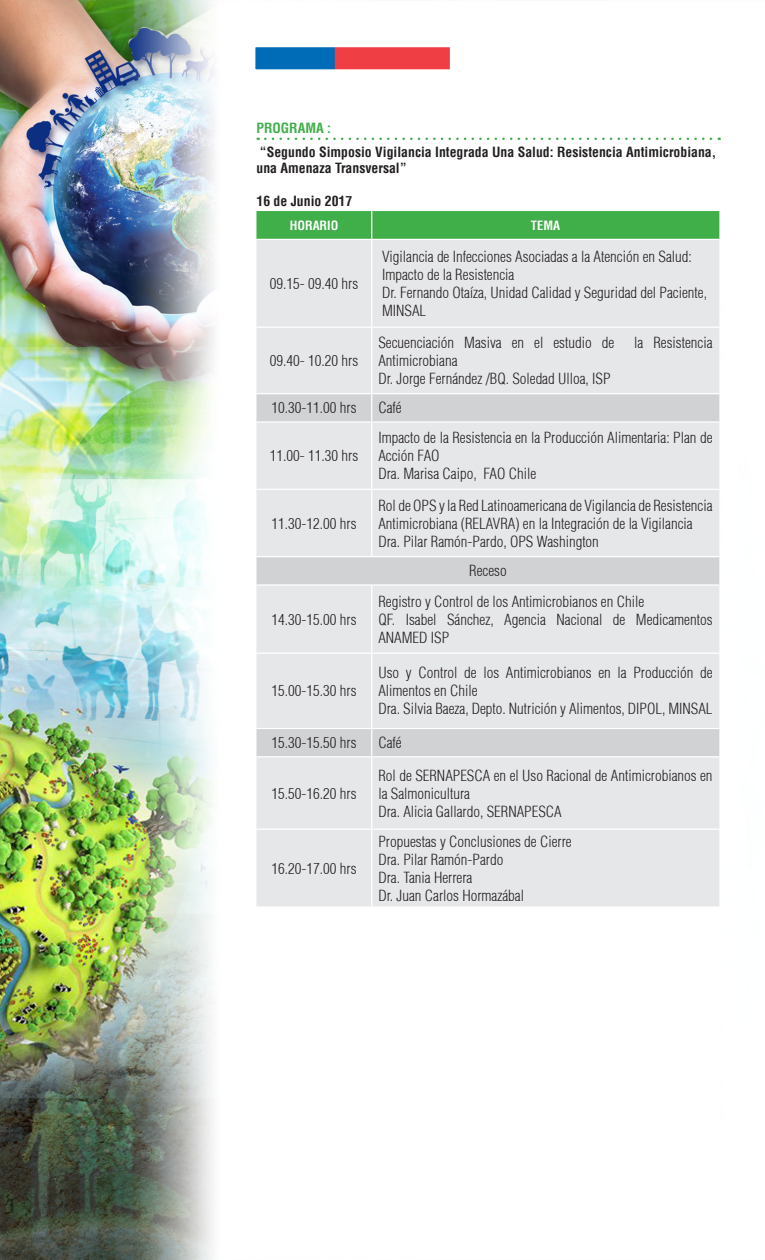
<style>
.page{position:relative;width:765px;height:1260px;background:#fff}
.page>*{position:absolute;margin:0;border:0;box-sizing:border-box;transform-origin:0 0}
.t1{font:300 condensed 15px/18px "Helvetica";color:#231f20}
.t2{font:700 condensed 13.75px/16.5px "Helvetica";color:#231f20}
.t3{font:700 condensed 13.75px "Helvetica";color:#40ae49}
.t4{font:700 condensed 12.5px "Helvetica";color:#fff}
</style>
<div class="page">
<img style="left:0;top:1px;width:721px;height:1259px">
<svg style="left:265px;top:138px;width:455px;height:2px"></svg>
<div style="left:256px;top:240px;width:463px;height:666px;background:#e6e7e9"></div>
<svg style="left:256px;top:394px;width:463px;height:362px;background:#e1e2e4"></svg>
<svg style="left:256px;top:211px;width:463px;height:28px;background:#42af4b"></svg>
<hr style="left:256px;top:239px;width:116px;height:1px;background:#fff">
<hr style="left:372px;top:239px;width:347px;height:1px;background:#fff">
<hr style="left:371px;top:240px;width:1px;height:87px;background:#fff">
<hr style="left:256px;top:327px;width:116px;height:1px;background:#fff">
<hr style="left:372px;top:327px;width:347px;height:1px;background:#fff">
<hr style="left:371px;top:328px;width:1px;height:65px;background:#fff">
<hr style="left:256px;top:393px;width:116px;height:1px;background:#fff">
<hr style="left:372px;top:393px;width:347px;height:1px;background:#fff">
<svg style="left:371px;top:394px;width:1px;height:27px"></svg>
<hr style="left:256px;top:421px;width:116px;height:2px;background:#fff">
<hr style="left:372px;top:421px;width:347px;height:2px;background:#fff">
<hr style="left:371px;top:423px;width:1px;height:66px;background:#fff">
<hr style="left:256px;top:489px;width:116px;height:1px;background:#fff">
<hr style="left:372px;top:489px;width:347px;height:1px;background:#fff">
<hr style="left:371px;top:490px;width:1px;height:66px;background:#fff">
<hr style="left:256px;top:556px;width:116px;height:1px;background:#fff">
<hr style="left:372px;top:556px;width:347px;height:1px;background:#fff">
<hr style="left:256px;top:584px;width:116px;height:2px;background:#fff">
<hr style="left:372px;top:584px;width:347px;height:2px;background:#fff">
<hr style="left:371px;top:586px;width:1px;height:67px;background:#fff">
<hr style="left:256px;top:653px;width:116px;height:1px;background:#fff">
<hr style="left:372px;top:653px;width:347px;height:1px;background:#fff">
<hr style="left:371px;top:654px;width:1px;height:74px;background:#fff">
<hr style="left:256px;top:728px;width:116px;height:1px;background:#fff">
<hr style="left:372px;top:728px;width:347px;height:1px;background:#fff">
<svg style="left:371px;top:729px;width:1px;height:27px"></svg>
<hr style="left:256px;top:756px;width:116px;height:1px;background:#fff">
<hr style="left:372px;top:756px;width:347px;height:1px;background:#fff">
<hr style="left:371px;top:757px;width:1px;height:72px;background:#fff">
<hr style="left:256px;top:829px;width:116px;height:1px;background:#fff">
<hr style="left:372px;top:829px;width:347px;height:1px;background:#fff">
<hr style="left:371px;top:830px;width:1px;height:76px;background:#fff">
<hr style="left:256px;top:906px;width:116px;height:2px;background:#fff">
<hr style="left:372px;top:906px;width:347px;height:2px;background:#fff">
<img style="left:256px;top:48px;width:193px;height:21px">
<div style="left:253px;top:45px;width:199px;height:27px;border:2px solid #fff"></div>
<p class="t3" style="left:256px;top:119px;width:76px">PROGRAMA :</p>
<p class="t2" style="left:256px;top:143px;width:461px">“Segundo Simposio Vigilancia Integrada Una Salud: Resistencia Antimicrobiana, una Amenaza Transversal”</p>
<p class="t2" style="left:256px;top:193px;width:97px">16 de Junio 2017</p>
<p class="t4" style="left:290px;top:217px;width:50px">HORARIO</p>
<p class="t4" style="left:531px;top:217px;width:31px">TEMA</p>
<p class="t1" style="left:270px;top:274px;width:90px">09.15- 09.40 hrs</p>
<p class="t1" style="left:270px;top:352px;width:90px">09.40- 10.20 hrs</p>
<p class="t1" style="left:382px;top:247px;width:311px">Vigilancia de Infecciones Asociadas a la Atención en Salud:<br>Impacto de la Resistencia</p>
<p class="t1" style="left:382px;top:283px;width:327px">Dr. Fernando Otaíza, Unidad Calidad y Seguridad del Paciente,<br>MINSAL</p>
<p class="t1" style="left:378px;top:334px;width:237px">Secuenciación Masiva en el estudio de</p>
<p class="t1" style="left:634px;top:334px;width:80px">la Resistencia</p>
<p class="t1" style="left:378px;top:352px;width:81px">Antimicrobiana</p>
<p class="t1" style="left:378px;top:370px;width:234px">Dr. Jorge Fernández /BQ. Soledad Ulloa, ISP</p>
<p class="t1" style="left:272px;top:399px;width:86px">10.30-11.00 hrs</p>
<p class="t1" style="left:378px;top:399px;width:25px">Café</p>
<p class="t1" style="left:270px;top:447px;width:90px">11.00- 11.30 hrs</p>
<p class="t1" style="left:378px;top:429px;width:336px">Impacto de la Resistencia en la Producción Alimentaria: Plan de<br>Acción FAO</p>
<p class="t1" style="left:378px;top:465px;width:159px">Dra. Marisa Caipo, FAO Chile</p>
<p class="t1" style="left:272px;top:514px;width:86px">11.30-12.00 hrs</p>
<p class="t1" style="left:272px;top:610px;width:86px">14.30-15.00 hrs</p>
<p class="t1" style="left:272px;top:682px;width:86px">15.00-15.30 hrs</p>
<p class="t1" style="left:378px;top:496px;width:336px">Rol de OPS y la Red Latinoamericana de Vigilancia de Resistencia<br>Antimicrobiana (RELAVRA) en la Integración de la Vigilancia</p>
<p class="t1" style="left:378px;top:532px;width:222px">Dra. Pilar Ramón-Pardo, OPS Washington</p>
<p class="t1" style="left:469px;top:562px;width:39px">Receso</p>
<p class="t1" style="left:378px;top:592px;width:267px">Registro y Control de los Antimicrobianos en Chile</p>
<p class="t1" style="left:378px;top:610px;width:336px">QF. Isabel Sánchez, Agencia Nacional de Medicamentos<br>ANAMED ISP</p>
<p class="t1" style="left:378px;top:664px;width:336px">Uso y Control de los Antimicrobianos en la Producción de<br>Alimentos en Chile</p>
<p class="t1" style="left:378px;top:700px;width:336px">Dra. Silvia Baeza, Depto. Nutrición y Alimentos, DIPOL, MINSAL</p>
<p class="t1" style="left:272px;top:734px;width:86px">15.30-15.50 hrs</p>
<p class="t1" style="left:378px;top:734px;width:25px">Café</p>
<p class="t1" style="left:272px;top:784px;width:86px">15.50-16.20 hrs</p>
<p class="t1" style="left:378px;top:766px;width:336px">Rol de SERNAPESCA en el Uso Racional de Antimicrobianos en la Salmonicultura</p>
<p class="t1" style="left:378px;top:802px;width:185px">Dra. Alicia Gallardo, SERNAPESCA</p>
<p class="t1" style="left:272px;top:859px;width:86px">16.20-17.00 hrs</p>
<p class="t1" style="left:378px;top:832px;width:195px">Propuestas y Conclusiones de Cierre</p>
<p class="t1" style="left:378px;top:850px;width:126px">Dra. Pilar Ramón-Pardo</p>
<p class="t1" style="left:378px;top:868px;width:95px">Dra. Tania Herrera</p>
<p class="t1" style="left:378px;top:886px;width:147px">Dr. Juan Carlos Hormazábal</p>
</div>
